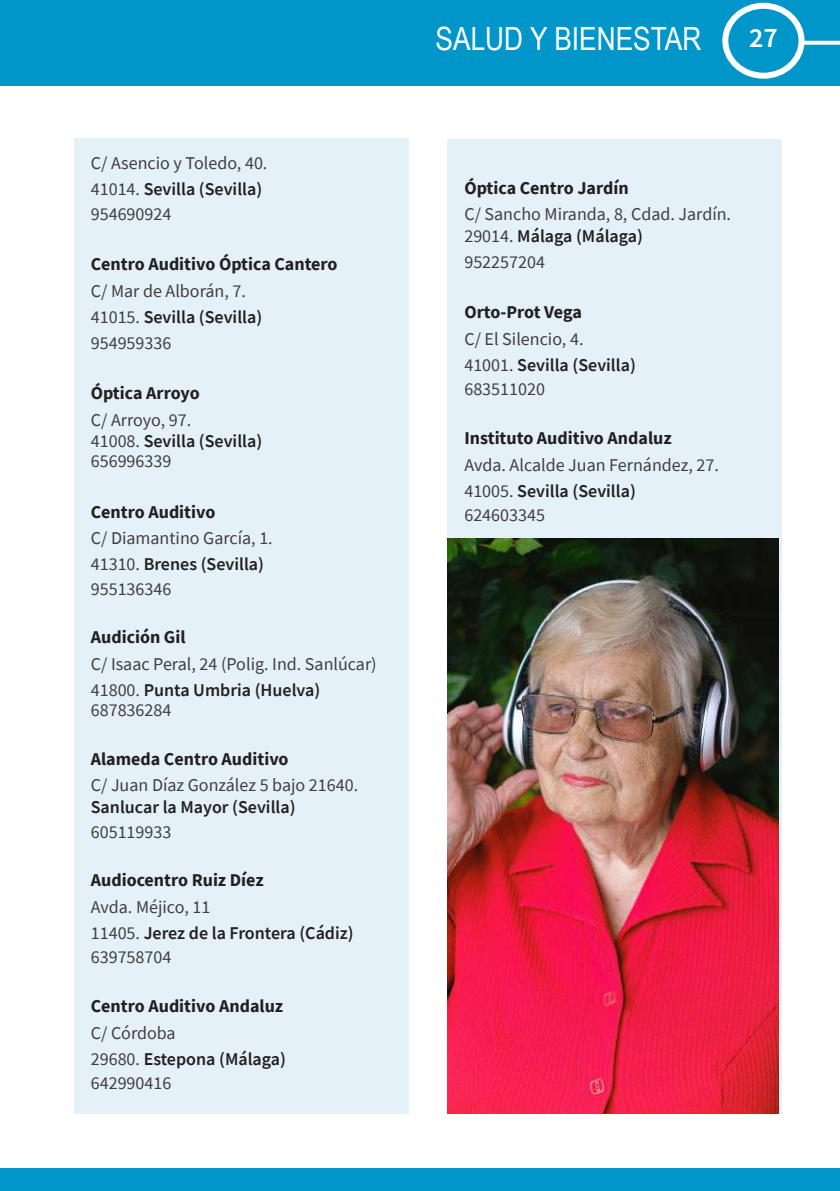
<style>
.page{position:relative;width:840px;height:1191px;background:#fff}
.page>*{position:absolute;margin:0;border:0;box-sizing:border-box;transform-origin:0 0}
.t1{font:32px "Arial Narrow";color:#fff}
.t2{font:600 28px "Source Sans Pro";color:#fff}
.t3{font:18px/25.4px "Source Sans Pro";color:#3e3e3f}
.t4{font:700 18px "Source Sans Pro";color:#231f20}
.t5{font:600 18px "Source Sans Pro";color:#231f20}
.s1{font-weight:600;color:#231f20}
</style>
<div class="page">
<div style="left:0;top:1168px;width:839px;height:23px;background:#0096ca"></div>
<div style="left:0;top:0;width:839px;height:86px;background:#0096ca"></div>
<svg style="left:804px;top:41px;width:35px;height:4px"></svg>
<div style="left:722px;top:3px;width:82px;height:76px;border:6px solid #fff;border-radius:50%"></div>
<div style="left:74px;top:138px;width:334px;height:975px;background:#e4f1f8"></div>
<div style="left:447px;top:139px;width:334px;height:974px;background:#e4f1f8"></div>
<img style="left:447px;top:539px;width:331px;height:574px">
<p class="t3" style="left:91px;top:150px;width:178px">C/ Asencio y Toledo, 40.<br>41014. <span class="s1">Sevilla (Sevilla)<br></span>954690924</p>
<p class="t4" style="left:91px;top:252px;width:248px">Centro Auditivo Óptica Cantero</p>
<p class="t3" style="left:91px;top:277px;width:173px;line-height:26.2px">C/ Mar de Alborán, 7.<br>41015. <span class="s1">Sevilla (Sevilla)<br></span>954959336</p>
<p class="t4" style="left:91px;top:381px;width:110px">Óptica Arroyo</p>
<p class="t3" style="left:91px;top:409px;width:173px;line-height:20.8px">C/ Arroyo, 97.<br>41008. <span class="s1">Sevilla (Sevilla)<br></span>656996339</p>
<p class="t4" style="left:91px;top:499px;width:126px">Centro Auditivo</p>
<p class="t3" style="left:91px;top:525px;width:183px">C/ Diamantino García, 1.<br>41310. <span class="s1">Brenes (Sevilla)<br></span>955136346</p>
<p class="t4" style="left:91px;top:625px;width:96px">Audición Gil</p>
<p class="t3" style="left:91px;top:651px;width:287px;line-height:26.2px">C/ Isaac Peral, 24 (Polig. Ind. Sanlúcar)<br>41800. <span class="s1">Punta Umbria (Huelva)</span></p>
<p class="t3" style="left:91px;top:697px;width:82px">687836284</p>
<p class="t4" style="left:91px;top:746px;width:199px">Alameda Centro Auditivo</p>
<p class="t3" style="left:91px;top:772px;width:269px">C/ Juan Díaz González 5 bajo 21640.</p>
<p class="t5" style="left:91px;top:795px;width:206px">Sanlucar la Mayor (Sevilla)</p>
<p class="t3" style="left:91px;top:818px;width:82px">605119933</p>
<p class="t4" style="left:91px;top:868px;width:174px">Audiocentro Ruiz Díez</p>
<p class="t3" style="left:91px;top:894px;width:264px">Avda. Méjico, 11<br>11405. <span class="s1">Jerez de la Frontera (Cádiz)<br></span>639758704</p>
<p class="t4" style="left:91px;top:994px;width:194px">Centro Auditivo Andaluz</p>
<p class="t3" style="left:91px;top:1020px;width:197px">C/ Córdoba<br>29680. <span class="s1">Estepona (Málaga)<br></span>642990416</p>
<h1 class="t1" style="left:435px;top:15px;width:267px">SALUD Y BIENESTAR</h1>
<h2 class="t2" style="left:748px;top:19px;width:30px">27</h2>
<p class="t4" style="left:464px;top:175px;width:166px">Óptica Centro Jardín</p>
<p class="t3" style="left:464px;top:203px;width:268px;line-height:21.6px">C/ Sancho Miranda, 8, Cdad. Jardín.<br>29014. <span class="s1">Málaga (Málaga)</span></p>
<p class="t3" style="left:464px;top:249px;width:82px">952257204</p>
<p class="t4" style="left:464px;top:300px;width:119px">Orto-Prot Vega</p>
<p class="t3" style="left:464px;top:326px;width:173px">C/ El Silencio, 4.<br>41001. <span class="s1">Sevilla (Sevilla)<br></span>683511020</p>
<p class="t4" style="left:464px;top:426px;width:209px">Instituto Auditivo Andaluz</p>
<p class="t3" style="left:464px;top:452px;width:256px">Avda. Alcalde Juan Fernández, 27.<br>41005. <span class="s1">Sevilla (Sevilla)<br></span>624603345</p>
</div>
